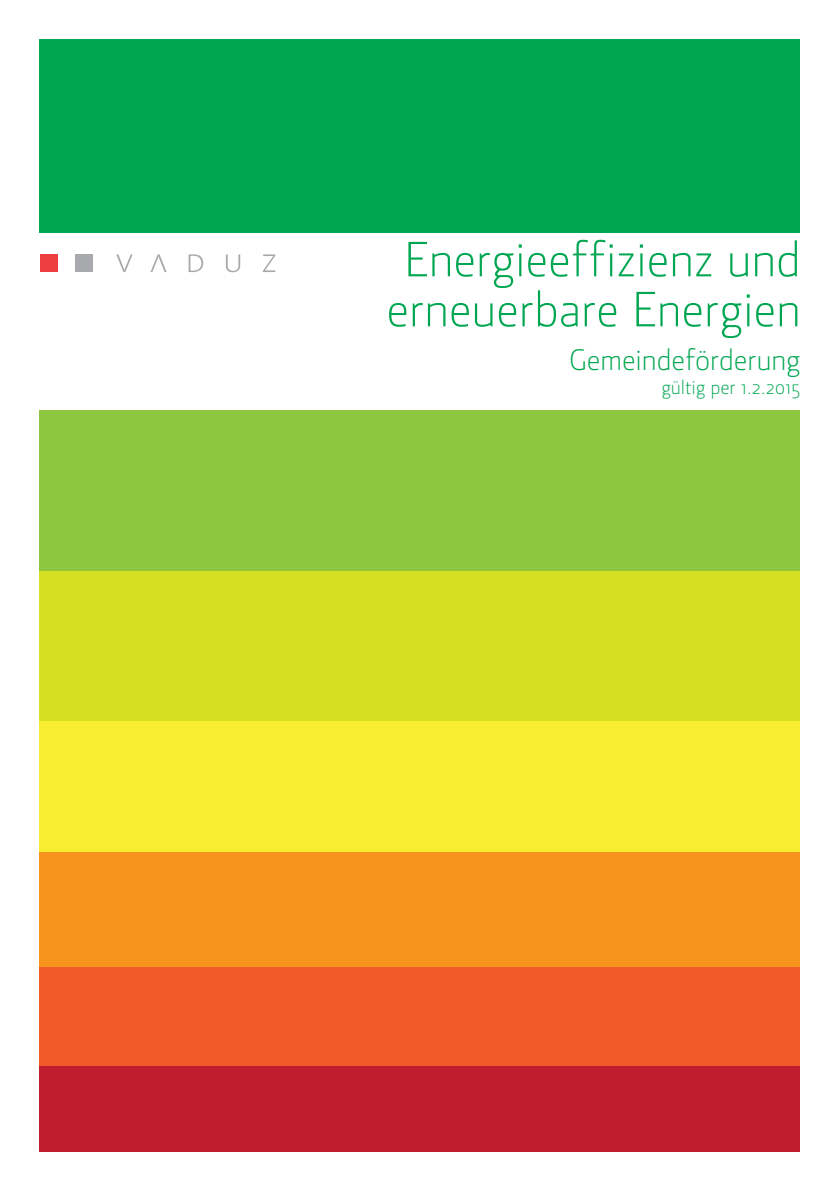
<style>
.page{position:relative;width:840px;height:1191px;background:#fff}
.page>*{position:absolute;margin:0;border:0;box-sizing:border-box;transform-origin:0 0}
.t1{font:300 50px/50px "Section";letter-spacing:.02em;color:#00a651;text-align:center}
.t2{font:300 30px "Section";letter-spacing:.02em;color:#00a651}
.t3{font:300 20px "Section";letter-spacing:.02em;color:#00a651}
</style>
<div class="page">
<div style="left:40px;top:1065px;width:759px;height:86px;background:#be1e2d"></div>
<div style="left:40px;top:966px;width:759px;height:99px;background:#f15a29"></div>
<div style="left:40px;top:852px;width:759px;height:114px;background:#f7941e"></div>
<div style="left:40px;top:720px;width:759px;height:132px;background:#f9ed32"></div>
<div style="left:40px;top:571px;width:759px;height:149px;background:#d7df23"></div>
<div style="left:40px;top:410px;width:759px;height:161px;background:#8dc63f"></div>
<div style="left:40px;top:40px;width:759px;height:193px;background:#00a651"></div>
<div style="left:40px;top:254px;width:17px;height:18px;background:#ef3e42"></div>
<div style="left:75px;top:254px;width:18px;height:18px;background:#a7a9ac"></div>
<svg style="left:116px;top:254px;width:159px;height:18px"></svg>
<p class="t1" style="left:386px;top:235px;width:414px">Energieeffizienz und erneuerbare Energien</p>
<p class="t2" style="left:569px;top:343px;width:232px">Gemeindeförderung</p>
<p class="t3" style="left:661px;top:376px;width:140px">gültig per 1.2.2015</p>
</div>
